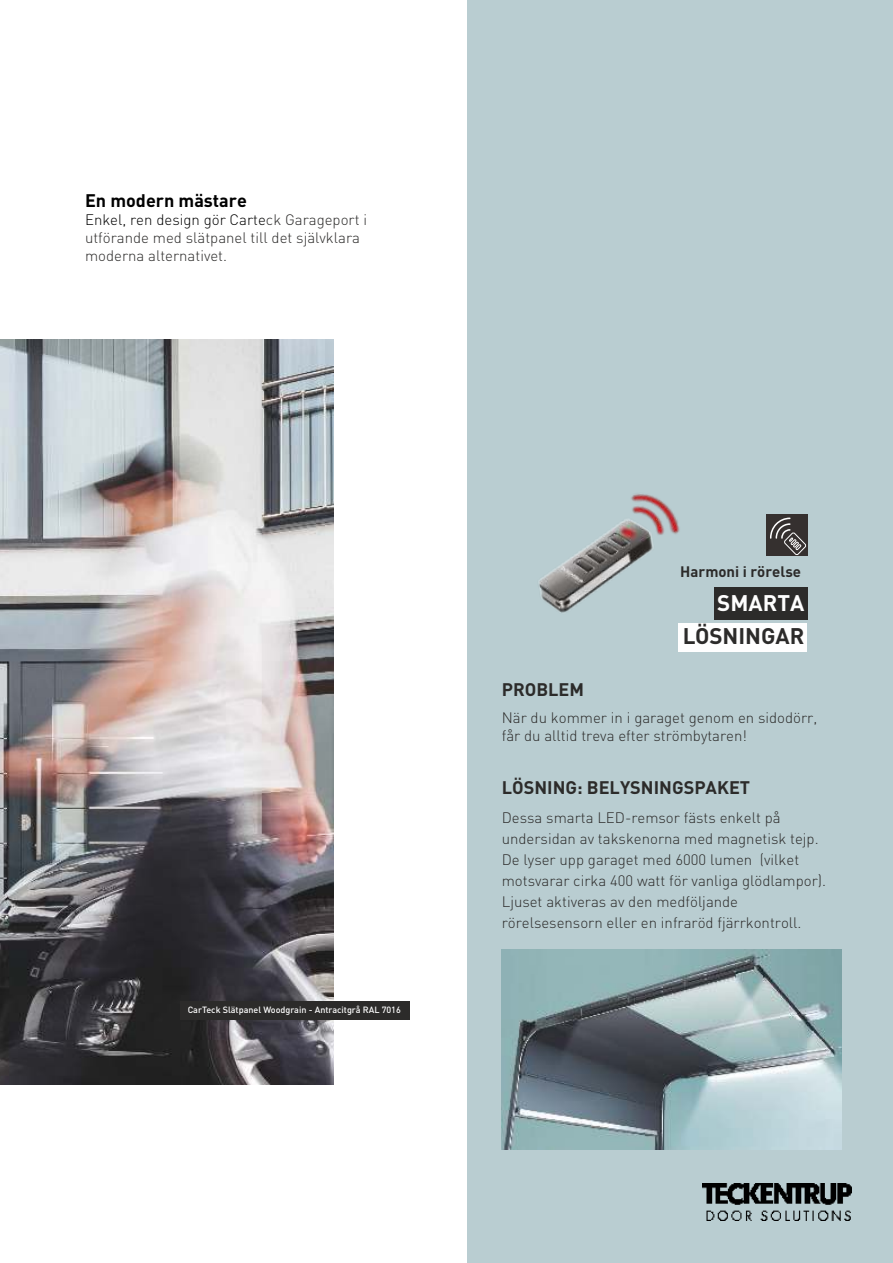
<style>
.page{position:relative;width:893px;height:1263px;background:#fff}
.page>*{position:absolute;margin:0;border:0;box-sizing:border-box;transform-origin:0 0}
.t1{font:700 22.35px "DIN";color:#2c2b2a}
.t2{font:700 22.35px "DIN";color:#fefefe}
.t3{font:700 18px "DIN";color:#2c2b2a}
.t4{font:700 18px "DIN";color:#000}
.t5{font:300 15px/21px "DIN";color:#2c2b2a}
.t6{font:700 15px "DIN";color:#2c2b2a}
.t7{font:500 9px "DIN";color:#fefefe}
.s1{color:#000}
.s2{color:#fff}
</style>
<div class="page">
<div style="left:468px;top:0;width:425px;height:1263px;background:#b9cdd1"></div>
<img style="left:0;top:340px;width:333px;height:744px">
<div style="left:767px;top:514px;width:41px;height:42px;background:#35302f"></div>
<svg style="left:770px;top:518px;width:37px;height:37px"></svg>
<div style="left:181px;top:1001px;width:229px;height:19px;background:#2c2b2a"></div>
<img style="left:539px;top:494px;width:141px;height:119px">
<img style="left:502px;top:949px;width:339px;height:200px">
<div style="left:678px;top:623px;width:129px;height:29px;background:#fefefe"></div>
<div style="left:714px;top:587px;width:93px;height:32px;background:#2c2b2a"></div>
<img style="left:703px;top:1184px;width:148px;height:37px">
<p class="t4" style="left:85px;top:192px;width:163px">En modern mästare</p>
<p class="t5" style="left:85px;top:212px;width:284px;line-height:18px"><span class="s1">Enkel, ren design gör Carte</span>ck Garageport i utförande med slätpanel till det självklara moderna alternativet.</p>
<p class="t7" style="left:188px;top:1005px;width:215px">CarTeck Slätpanel Woodgrain - <span class="s2">Antracitgrå</span> RAL 7016</p>
<p class="t6" style="left:680px;top:565px;width:122px">Harmoni i rörelse</p>
<h1 class="t2" style="left:717px;top:592px;width:89px">SMARTA</h1>
<h1 class="t1" style="left:683px;top:626px;width:123px">LÖSNINGAR</h1>
<p class="t3" style="left:502px;top:681px;width:84px">PROBLEM</p>
<p class="t5" style="left:502px;top:709px;width:317px;line-height:18px">När du kommer in i garaget genom en sidodörr, får du alltid treva efter strömbytaren!</p>
<p class="t3" style="left:502px;top:779px;width:250px">LÖSNING: BELYSNINGSPAKET</p>
<p class="t5" style="left:502px;top:808px;width:326px">Dessa smarta LED-remsor fästs enkelt på undersidan av takskenorna med magnetisk tejp.<br>De lyser upp garaget med 6000 lumen (vilket motsvarar cirka 400 watt för vanliga glödlampor).<br>Ljuset aktiveras av den medföljande rörelsesensorn eller en infraröd fjärrkontroll.</p>
</div>
